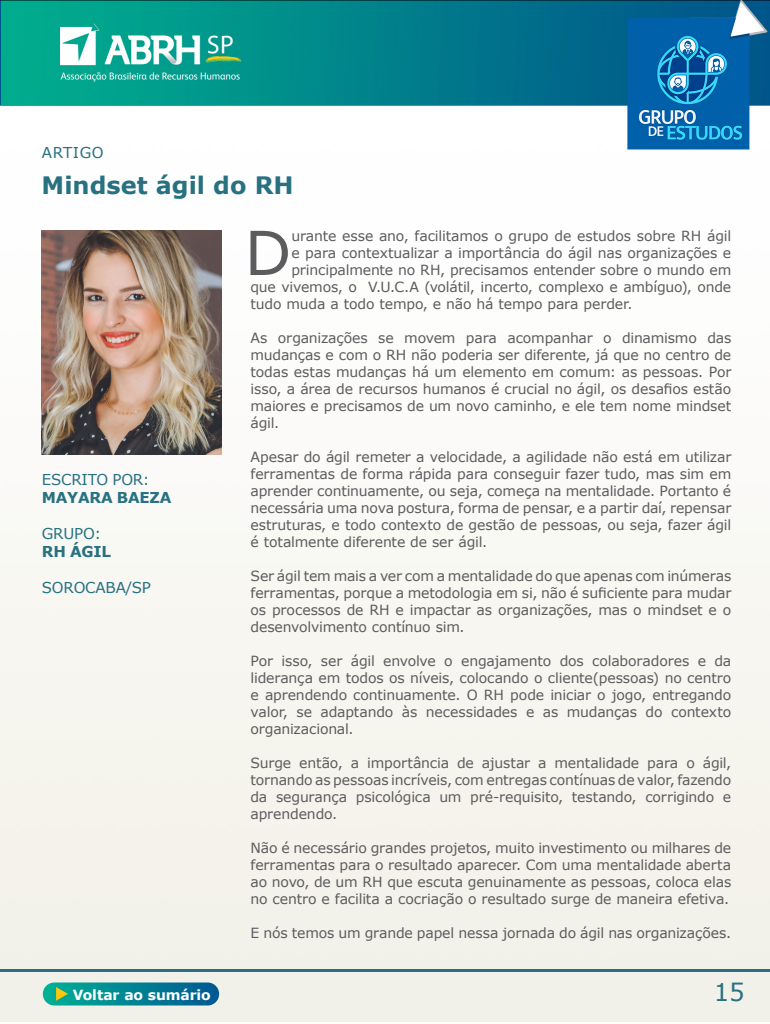
<style>
.page{position:relative;width:770px;height:1024px;background:#fff}
.page>*{position:absolute;margin:0;border:0;box-sizing:border-box;transform-origin:0 0}
.t1{font:60.75px "Verdana";color:#5c5c5f}
.t2{font:24.5px "Verdana";color:#287181}
.t3{font:700 24px "Verdana";color:#287181}
.t4{font:15px/18px "Verdana";letter-spacing:-.015em;color:#287181}
.t5{font:700 15px "Verdana";letter-spacing:-.015em;color:#287181}
.t6{font:14px/17px "Verdana";letter-spacing:-.01em;color:#5c5c5f;text-align:justify}
.t7{font:700 14px "Verdana";letter-spacing:-.01em;color:#fff}
.s1{font-weight:700}
</style>
<div class="page">
<img style="left:0;top:0;width:770px;height:1022px">
<hr style="left:0;top:969px;width:770px;height:2px;background:#287181">
<div style="left:43px;top:982px;width:176px;height:24px;background:linear-gradient(to right,#02b196,#005992);border-radius:12px"></div>
<svg style="left:56px;top:987px;width:12px;height:14px"></svg>
<img style="left:42px;top:230px;width:179px;height:224px">
<p class="t4" style="left:42px;top:144px;width:63px">ARTIGO</p>
<p class="t3" style="left:42px;top:169px;width:253px">Mindset ágil do RH</p>
<p class="t4" style="left:42px;top:471px;width:131px">ESCRITO POR:<br><span class="s1">MAYARA BAEZA</span></p>
<p class="t4" style="left:42px;top:525px;width:61px">GRUPO:</p>
<p class="t5" style="left:42px;top:541px;width:71px">RH ÁGIL</p>
<p class="t4" style="left:42px;top:579px;width:110px">SOROCABA/SP</p>
<p class="t1" style="left:244px;top:211px;width:48px">D</p>
<p class="t6" style="left:291px;top:227px;width:441px">urante esse ano, facilitamos o grupo de estudos sobre RH ágil</p>
<p class="t6" style="left:291px;top:244px;width:441px">e para contextualizar a importância do ágil nas organizações e</p>
<p class="t6" style="left:291px;top:261px;width:441px">principalmente no RH, precisamos entender sobre o mundo em</p>
<p class="t6" style="left:250px;top:278px;width:482px">que vivemos, o V.U.C.A (volátil, incerto, complexo e ambíguo), onde</p>
<p class="t6" style="left:250px;top:295px;width:383px">tudo muda a todo tempo, e não há tempo para perder.</p>
<p class="t6" style="left:250px;top:329px;width:482px">As organizações se movem para acompanhar o dinamismo das mudanças e com o RH não poderia ser diferente, já que no centro de todas estas mudanças há um elemento em comum: as pessoas. Por isso, a área de recursos humanos é crucial no ágil, os desafios estão maiores e precisamos de um novo caminho, e ele tem nome mindset ágil.</p>
<p class="t6" style="left:250px;top:448px;width:482px">Apesar do ágil remeter a velocidade, a agilidade não está em utilizar ferramentas de forma rápida para conseguir fazer tudo, mas sim em aprender continuamente, ou seja, começa na mentalidade. Portanto é necessária uma nova postura, forma de pensar, e a partir daí, repensar estruturas, e todo contexto de gestão de pessoas, ou seja, fazer ágil é totalmente diferente de ser ágil.</p>
<p class="t6" style="left:250px;top:567px;width:482px">Ser ágil tem mais a ver com a mentalidade do que apenas com inúmeras ferramentas, porque a metodologia em si, não é suficiente para mudar os processos de RH e impactar as organizações, mas o mindset e o desenvolvimento contínuo sim.</p>
<p class="t6" style="left:250px;top:652px;width:482px">Por isso, ser ágil envolve o engajamento dos colaboradores e da liderança em todos os níveis, colocando o cliente(pessoas) no centro e aprendendo continuamente. O RH pode iniciar o jogo, entregando valor, se adaptando às necessidades e as mudanças do contexto organizacional.</p>
<p class="t6" style="left:250px;top:754px;width:482px">Surge então, a importância de ajustar a mentalidade para o ágil, tornando as pessoas incríveis, com entregas contínuas de valor, fazendo da segurança psicológica um pré-requisito, testando, corrigindo e aprendendo.</p>
<p class="t6" style="left:250px;top:839px;width:482px">Não é necessário grandes projetos, muito investimento ou milhares de ferramentas para o resultado aparecer. Com uma mentalidade aberta ao novo, de um RH que escuta genuinamente as pessoas, coloca elas no centro e facilita a cocriação o resultado surge de maneira efetiva.</p>
<p class="t6" style="left:250px;top:924px;width:482px">E nós temos um grande papel nessa jornada do ágil nas organizações.</p>
<p class="t7" style="left:73px;top:985px;width:139px">Voltar ao sumário</p>
<p class="t2" style="left:713px;top:975px;width:32px">15</p>
</div>
